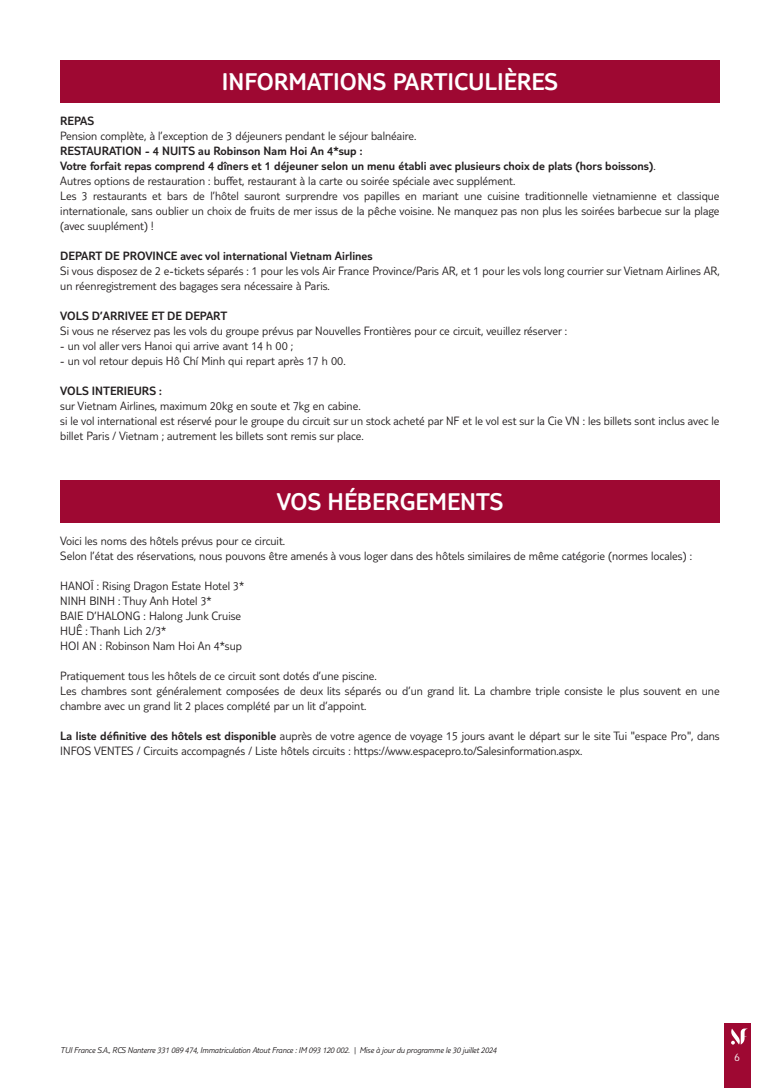
<style>
.page{position:relative;width:780px;height:1088px;background:#fff}
.page>*{position:absolute;margin:0;border:0;box-sizing:border-box;transform-origin:0 0}
.t1{font:300 25px "TUI Type";color:#fff}
.t2{font:300 12.5px/15px "TUI Type";color:#231f20}
.t3{font:300 12.5px "TUI Type";color:#231f20}
.t4{font:300 11.25px "TUI Type";color:#fff}
.t5{font:italic 300 8.75px "TUI Type";letter-spacing:-.02em;color:#231f20}
.s1{font-style:inherit}
</style>
<div class="page">
<div style="left:724px;top:1023px;width:26px;height:65px;background:#9e0832"></div>
<svg style="left:731px;top:1028px;width:17px;height:16px"></svg>
<div style="left:60px;top:60px;width:659px;height:43px;background:#9e0832"></div>
<div style="left:60px;top:480px;width:659px;height:43px;background:#9e0832"></div>
<h1 class="t1" style="left:222px;top:67px;width:337px">INFORMATIONS PARTICULIÈRES</h1>
<p class="t3" style="left:60px;top:113px;width:35px">REPAS</p>
<p class="t2" style="left:60px;top:128px;width:357px">Pension complète, à l’exception de 3 déjeuners pendant le séjour balnéaire.</p>
<p class="t2" style="left:60px;top:143px;width:661px"><span class="s1">RESTAURATION - 4 NUITS au Robinson Nam Hoi An 4*sup :<br>Votre forfait repas comprend 4 dîners et 1 déjeuner selon un menu établi avec plusieurs choix de plats (hors boissons)</span>.<br>Autres options de restauration : buffet, restaurant à la carte ou soirée spéciale avec supplément.<br>Les 3 restaurants et bars de l’hôtel sauront surprendre vos papilles en mariant une cuisine traditionnelle vietnamienne et classique internationale, sans oublier un choix de fruits de mer issus de la pêche voisine. Ne manquez pas non plus les soirées barbecue sur la plage (avec suuplément) !</p>
<p class="t3" style="left:60px;top:248px;width:314px">DEPART DE PROVINCE avec vol international Vietnam Airlines</p>
<p class="t2" style="left:60px;top:263px;width:661px">Si vous disposez de 2 e-tickets séparés : 1 pour les vols Air France Province/Paris AR, et 1 pour les vols long courrier sur Vietnam Airlines AR, un réenregistrement des bagages sera nécessaire à Paris.</p>
<p class="t3" style="left:60px;top:308px;width:168px">VOLS D’ARRIVEE ET DE DEPART</p>
<p class="t2" style="left:60px;top:323px;width:508px">Si vous ne réservez pas les vols du groupe prévus par Nouvelles Frontières pour ce circuit, veuillez réserver :</p>
<p class="t2" style="left:60px;top:338px;width:234px">- un vol aller vers Hanoi qui arrive avant 14 h 00 ;</p>
<p class="t2" style="left:60px;top:353px;width:287px">- un vol retour depuis Hô Chí Minh qui repart après 17 h 00.</p>
<p class="t3" style="left:60px;top:383px;width:103px">VOLS INTERIEURS :</p>
<p class="t2" style="left:60px;top:398px;width:660px">sur Vietnam Airlines, maximum 20kg en soute et 7kg en cabine.<br>si le vol international est réservé pour le groupe du circuit sur un stock acheté par NF et le vol est sur la Cie VN : les billets sont inclus avec le billet Paris / Vietnam ; autrement les billets sont remis sur place.</p>
<h1 class="t1" style="left:277px;top:487px;width:228px">VOS HÉBERGEMENTS</h1>
<p class="t2" style="left:60px;top:533px;width:633px">Voici les noms des hôtels prévus pour ce circuit.<br>Selon l’état des réservations, nous pouvons être amenés à vous loger dans des hôtels similaires de même catégorie (normes locales) :</p>
<p class="t2" style="left:60px;top:578px;width:185px">HANOÏ : Rising Dragon Estate Hotel 3*<br>NINH BINH : Thuy Anh Hotel 3*<br>BAIE D’HALONG : Halong Junk Cruise<br>HUÊ : Thanh Lich 2/3*<br>HOI AN : Robinson Nam Hoi An 4*sup</p>
<p class="t2" style="left:60px;top:668px;width:661px">Pratiquement tous les hôtels de ce circuit sont dotés d’une piscine.<br>Les chambres sont généralement composées de deux lits séparés ou d’un grand lit. La chambre triple consiste le plus souvent en une chambre avec un grand lit 2 places complété par un lit d’appoint.</p>
<p class="t2" style="left:60px;top:728px;width:661px"><span class="s1">La liste définitive des hôtels est disponible</span> auprès de votre agence de voyage 15 jours avant le départ sur le site Tui "espace Pro", dans<br>INFOS VENTES / Circuits accompagnés / Liste hôtels circuits : https://www.espacepro.to/Salesinformation.aspx.</p>
<p class="t5" style="left:60px;top:1045px;width:438px">TUI France S.A., RCS Nanterre 331 089 474, Immatriculation Atout France : IM 093 120 002. | Mise à jour du programme le 30 juillet 2024</p>
<p class="t4" style="left:734px;top:1050px;width:7px">6</p>
</div>
